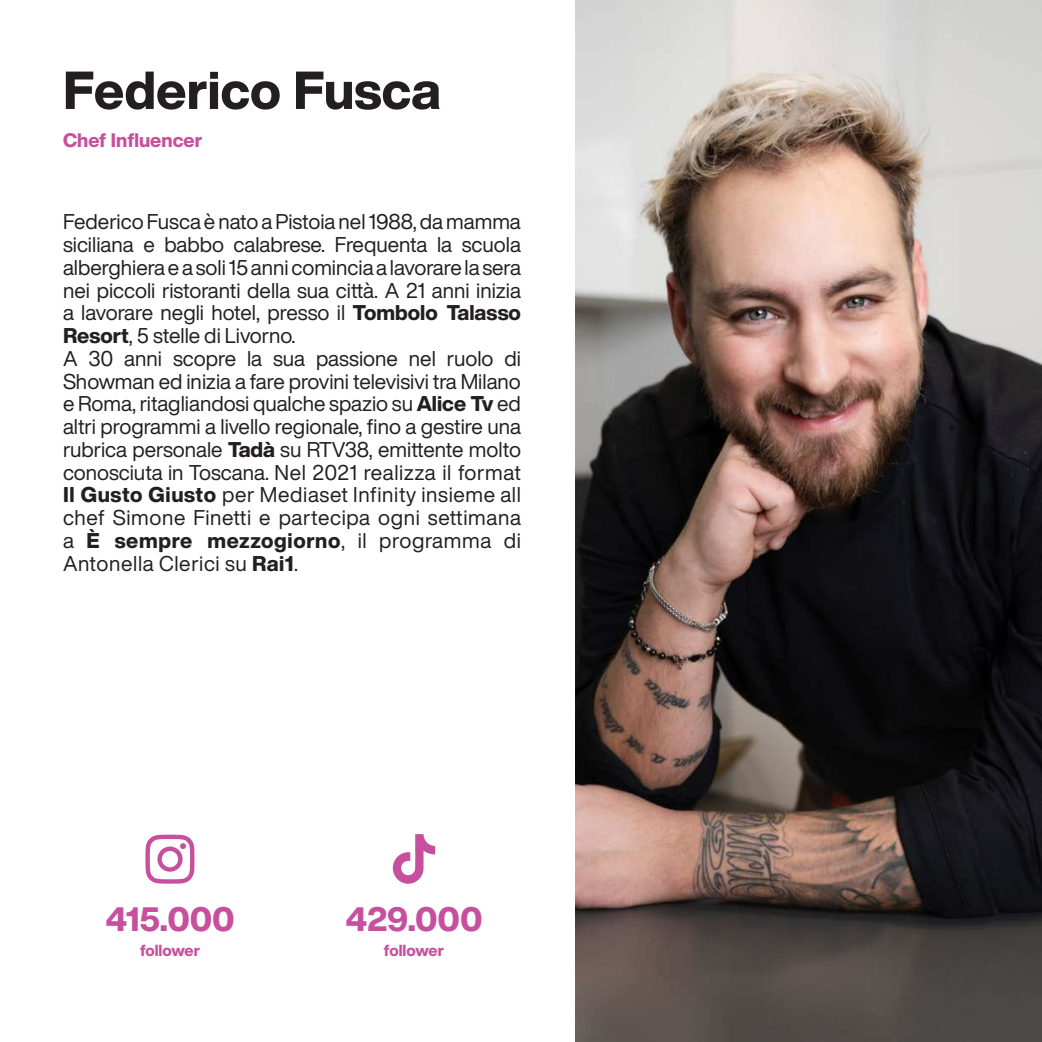
<style>
.page{position:relative;width:1042px;height:1042px;background:#fff}
.page>*{position:absolute;margin:0;border:0;box-sizing:border-box;transform-origin:0 0}
.t1{font:800 52.5px "Helvetica Now Display";color:#231f20}
.t2{font:800 33.25px "Helvetica Now Display";letter-spacing:-.005em;color:#c7509e}
.t3{font:21px/22.8px "Helvetica Now Display";color:#231f20}
.t4{font:800 19.25px "Helvetica Now Display";color:#c7509e}
.t5{font:800 15.75px "Helvetica Now Display";color:#c7509e}
.s1{font-weight:800}
</style>
<div class="page">
<img style="left:575px;top:0;width:467px;height:1042px">
<svg style="left:393px;top:834px;width:42px;height:50px"></svg>
<h1 class="t1" style="left:63px;top:54px;width:379px">Federico Fusca</h1>
<p class="t4" style="left:63px;top:127px;width:141px">Chef Influencer</p>
<p class="t3" style="left:63px;top:210px;width:459px">Federico Fusca è nato a Pistoia nel 1988, da mamma siciliana e babbo calabrese. Frequenta la scuola alberghiera e a soli 15 anni comincia a lavorare la sera nei piccoli ristoranti della sua città. A 21 anni inizia a lavorare negli hotel, presso il <span class="s1">Tombolo Talasso Resort</span>, 5 stelle di Livorno.<br>A 30 anni scopre la sua passione nel ruolo di Showman ed inizia a fare provini televisivi tra Milano e Roma, ritagliandosi qualche spazio su <span class="s1">Alice Tv</span> ed altri programmi a livello regionale, fino a gestire una rubrica personale <span class="s1">Tadà</span> su RTV38, emittente molto conosciuta in Toscana. Nel 2021 realizza il format <span class="s1">Il Gusto Giusto</span> per Mediaset Infinity insieme all chef Simone Finetti e partecipa ogni settimana a <span class="s1">È sempre mezzogiorno</span>, il programma di Antonella Clerici su <span class="s1">Rai1</span>.</p>
<h2 class="t2" style="left:105px;top:895px;width:131px">415.000</h2>
<h2 class="t2" style="left:345px;top:895px;width:139px">429.000</h2>
<p class="t5" style="left:140px;top:940px;width:62px">follower</p>
<p class="t5" style="left:384px;top:940px;width:62px">follower</p>
</div>
